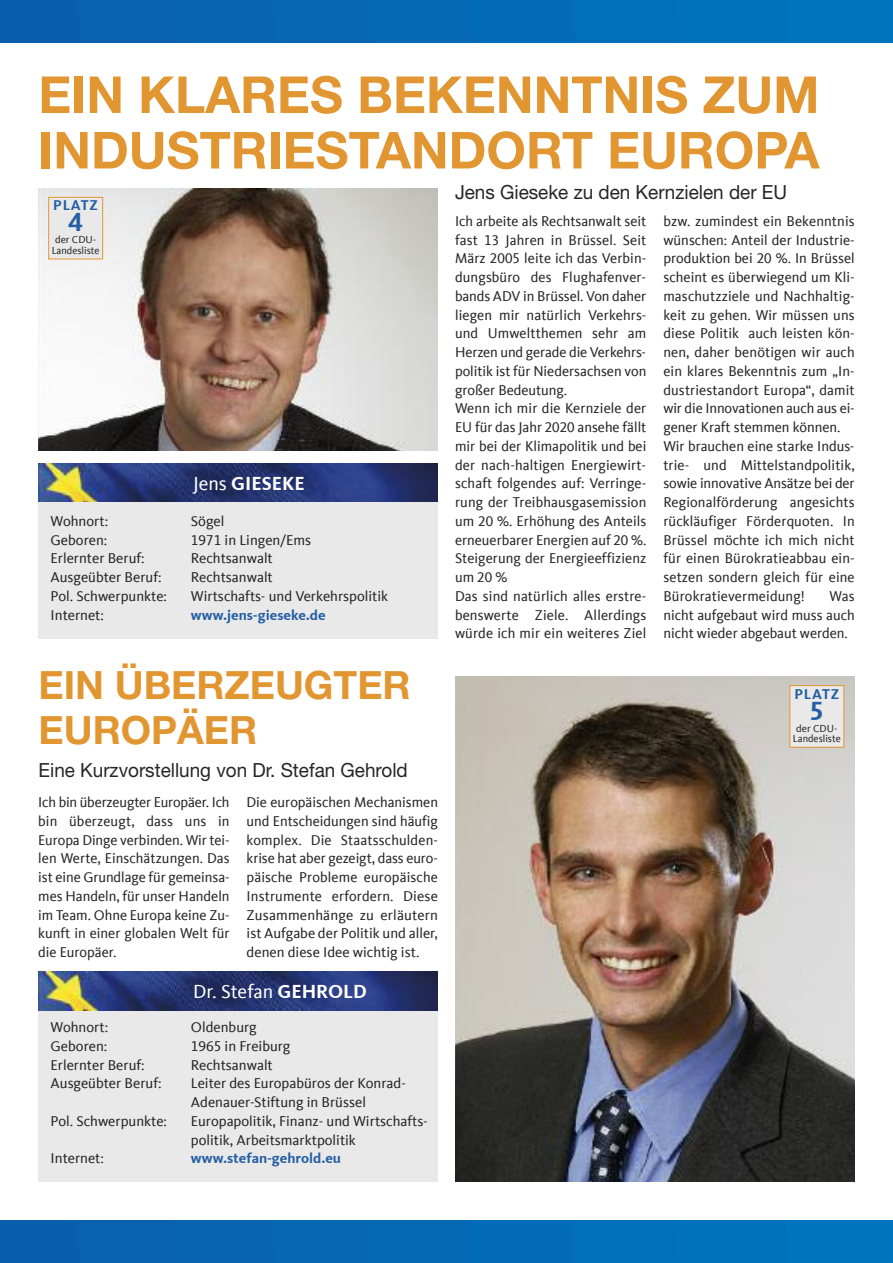
<style>
.page{position:relative;width:893px;height:1263px;background:#fff}
.page>*{position:absolute;margin:0;border:0;box-sizing:border-box;transform-origin:0 0}
.t1{font:700 51px/55.5px "Helvetica Neue";color:#e29632}
.t2{font:700 39px/45px "Helvetica Neue";color:#e29632}
.t3{font:700 27px "CDU Kievit Tab";color:#255fa3}
.t4{font:19.5px "Helvetica Neue";color:#272627}
.t5{font:19.5px "CDU Kievit Tab";color:#fff}
.t6{font:700 19.5px "CDU Kievit Tab";color:#fff}
.t7{font:14.7px/18.8px "CDU Kievit Tab";color:#272627}
.t8{font:700 14.7px "CDU Kievit Tab";color:#255fa3}
.t9{font:10.5px/10.5px "CDU Kievit Tab";color:#272627;text-align:center}
.s1{font-weight:400}
.s2{font-weight:700}
</style>
<div class="page">
<div style="left:0;top:1220px;width:893px;height:43px;background:#0569b6"></div>
<div style="left:0;top:0;width:893px;height:43px;background:#0569b6"></div>
<img style="left:38px;top:188px;width:400px;height:263px">
<div style="left:38px;top:973px;width:400px;height:209px;background:#e9e9e9"></div>
<img style="left:38px;top:972px;width:400px;height:38px">
<img style="left:455px;top:676px;width:400px;height:506px">
<div style="left:38px;top:465px;width:400px;height:174px;background:#e9e9e9"></div>
<img style="left:38px;top:463px;width:400px;height:39px">
<div style="left:49px;top:198px;width:53px;height:61px;background:#e9e9e9"></div>
<div style="left:48px;top:197px;width:55px;height:62px;border:1px solid #e29632"></div>
<div style="left:790px;top:686px;width:53px;height:61px;background:#e9e9e9"></div>
<div style="left:789px;top:685px;width:55px;height:63px;border:1px solid #e29632"></div>
<h1 class="t1" style="left:38px;top:72px;width:783px">EIN KLARES BEKENNTNIS ZUM<br>INDUSTRIESTANDORT EUROPA</h1>
<p class="t8" style="left:53px;top:200px;width:46px">Platz</p>
<h3 class="t3" style="left:69px;top:212px;width:16px">4</h3>
<p class="t9" style="left:52px;top:235px;width:49px">der CDU-<br>Landesliste</p>
<h3 class="t6" style="left:193px;top:476px;width:113px"><span class="s1">Jens</span> GIESEkE</h3>
<p class="t7" style="left:51px;top:512px;width:59px">Wohnort:</p>
<p class="t7" style="left:191px;top:512px;width:35px">Sögel</p>
<p class="t7" style="left:51px;top:530px;width:58px">Geboren:</p>
<p class="t7" style="left:191px;top:530px;width:122px">1971 in Lingen/Ems</p>
<p class="t7" style="left:51px;top:549px;width:96px">Erlernter Beruf:</p>
<p class="t7" style="left:191px;top:549px;width:83px">Rechtsanwalt</p>
<p class="t7" style="left:51px;top:568px;width:112px">Ausgeübter Beruf:</p>
<p class="t7" style="left:191px;top:568px;width:83px">Rechtsanwalt</p>
<p class="t7" style="left:51px;top:587px;width:118px">Pol. Schwerpunkte:</p>
<p class="t7" style="left:191px;top:587px;width:199px">Wirtschafts- und Verkehrspolitik</p>
<p class="t7" style="left:51px;top:605px;width:55px">Internet:</p>
<p class="t8" style="left:191px;top:609px;width:136px">www.jens-gieseke.de</p>
<h2 class="t2" style="left:39px;top:666px;width:374px">EIN ÜBERZEUGTER<br>EUROPÄER</h2>
<h3 class="t4" style="left:39px;top:763px;width:371px">Eine Kurzvorstellung von Dr. Stefan Gehrold</h3>
<p class="t7" style="left:38px;top:793px;width:193px;text-align:justify">Ich bin überzeugter Europäer. Ich bin überzeugt, dass uns in Europa Dinge verbinden. Wir tei&shy;len Werte, Einschätzungen. Das ist eine Grundlage für gemeinsa&shy;mes Handeln, für unser Handeln im Team. Ohne Europa keine Zu&shy;kunft in einer globalen Welt für die Europäer.</p>
<p class="t7" style="left:247px;top:793px;width:193px;text-align:justify">Die europäischen Mechanismen und Entscheidungen sind häufig komplex. Die Staatsschulden&shy;krise hat aber gezeigt, dass euro&shy;päische Probleme europäische Instrumente erfordern. Diese Zusammenhänge zu erläutern ist Aufgabe der Politik und aller, denen diese Idee wichtig ist.</p>
<h3 class="t5" style="left:193px;top:981px;width:175px">Dr. Stefan <span class="s2">GEhrold</span></h3>
<p class="t7" style="left:51px;top:1018px;width:59px">Wohnort:</p>
<p class="t7" style="left:191px;top:1018px;width:67px">Oldenburg</p>
<p class="t7" style="left:51px;top:1037px;width:58px">Geboren:</p>
<p class="t7" style="left:191px;top:1037px;width:101px">1965 in Freiburg</p>
<p class="t7" style="left:51px;top:1055px;width:96px">Erlernter Beruf:</p>
<p class="t7" style="left:191px;top:1055px;width:83px">Rechtsanwalt</p>
<p class="t7" style="left:51px;top:1074px;width:112px">Ausgeübter Beruf:</p>
<p class="t7" style="left:191px;top:1074px;width:216px">Leiter des Europabüros der Konrad-<br>Adenauer-Stiftung in Brüssel</p>
<p class="t7" style="left:51px;top:1112px;width:118px">Pol. Schwerpunkte:</p>
<p class="t7" style="left:191px;top:1112px;width:238px">Europapolitik, Finanz- und Wirtschafts&shy;politik, Arbeitsmarktpolitik</p>
<p class="t7" style="left:51px;top:1149px;width:55px">Internet:</p>
<p class="t8" style="left:191px;top:1153px;width:152px">www.stefan-gehrold.eu</p>
<h3 class="t4" style="left:455px;top:186px;width:334px">Jens Gieseke zu den Kernzielen der EU</h3>
<p class="t7" style="left:455px;top:212px;width:193px">Ich arbeite als Rechtsanwalt seit fast 13 Jahren in Brüssel. Seit<br>März 2005 leite ich das Verbin&shy;dungsbüro des Flughafenver&shy;bands ADV in Brüssel. Von daher liegen mir natürlich Verkehrs&shy;und Umweltthemen sehr am<br>Herzen und gerade die Verkehrs&shy;politik ist für Niedersachsen von großer Bedeutung.<br>Wenn ich mir die Kernziele der<br>EU für das Jahr 2020 ansehe fällt mir bei der Klimapolitik und bei der nach-haltigen Energiewirt&shy;schaft folgendes auf: Verringe&shy;rung der Treibhausgasemission um 20 %. Erhöhung des Anteils erneuerbarer Energien auf 20 %.<br>Steigerung der Energieeffizienz um20%<br>Das sind natürlich alles erstre&shy;benswerte Ziele. Allerdings würde ich mir ein weiteres Ziel</p>
<p class="t7" style="left:663px;top:212px;width:193px">bzw. zumindest ein Bekenntnis wünschen: Anteil der Industrie&shy;produktion bei 20 %. In Brüssel scheint es überwiegend um Kli&shy;maschutzziele und Nachhaltig&shy;keit zu gehen. Wir müssen uns diese Politik auch leisten kön&shy;nen, daher benötigen wir auch ein klares Bekenntnis zum „In&shy;dustriestandort Europa“, damit wir die Innovationen auch aus ei&shy;gener Kraft stemmen können.<br>Wir brauchen eine starke Indus&shy;trie- und Mittelstandpolitik, sowie innovative Ansätze bei der<br>Regionalförderung angesichts rückläufiger Förderquoten. In<br>Brüssel möchte ich mich nicht für einen Bürokratieabbau ein&shy;setzen sondern gleich für eine<br>Bürokratievermeidung!</p>
<p class="t7" style="left:663px;top:587px;width:193px;text-align:justify;text-indent:166px">Was nicht aufgebaut wird muss auch nicht wieder abgebaut werden.</p>
<p class="t8" style="left:794px;top:688px;width:46px">Platz</p>
<h3 class="t3" style="left:810px;top:701px;width:16px">5</h3>
<p class="t9" style="left:793px;top:723px;width:49px">der CDU-<br>Landesliste</p>
</div>
